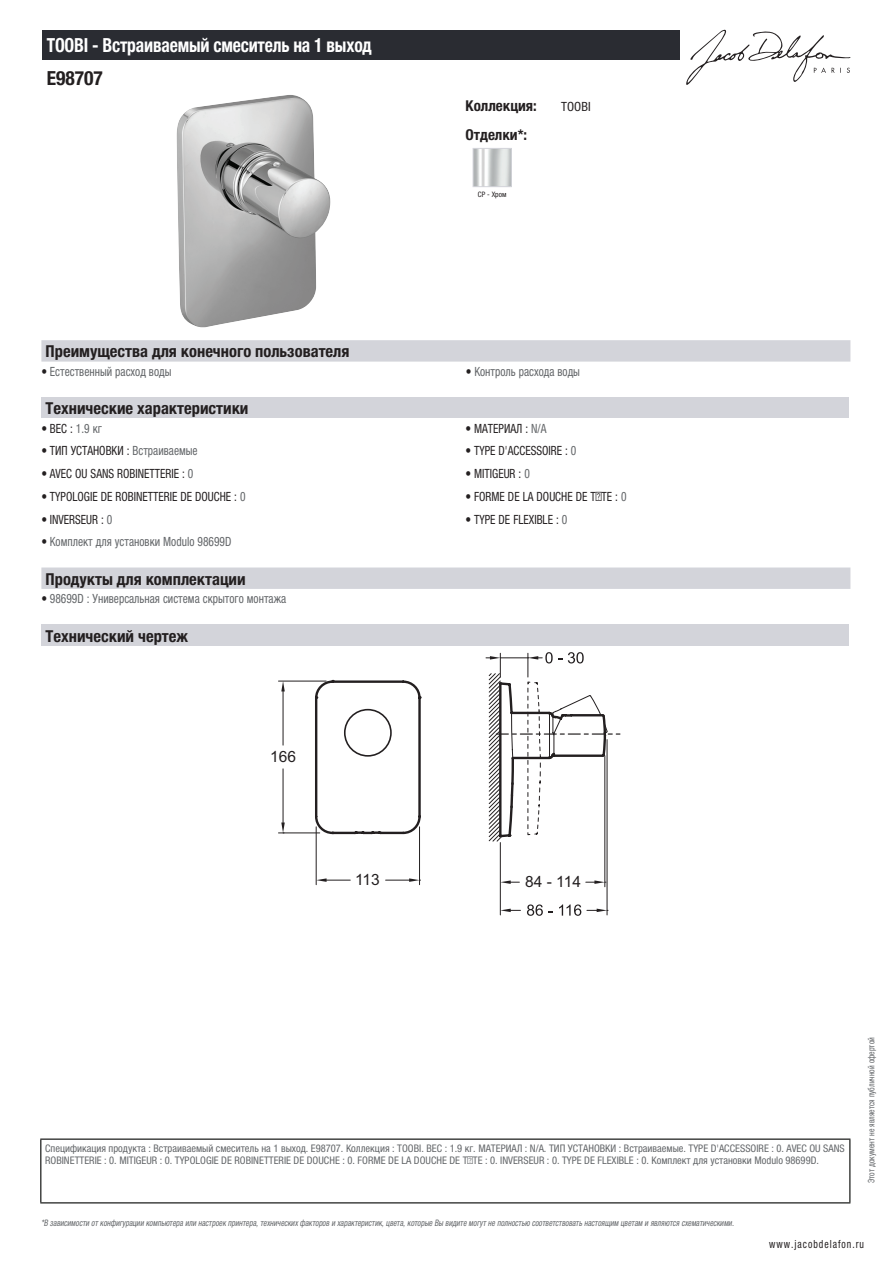
<style>
.page{position:relative;width:893px;height:1263px;background:#fff}
.page>*{position:absolute;margin:0;border:0;box-sizing:border-box;transform-origin:0 0}
.t1{font:700 condensed 19.5px "Helvetica Neue LTCYR";letter-spacing:-.01em;color:#fff;scale:.9 1}
.t2{font:700 condensed 19.5px "Helvetica Neue LTCYR";color:#231f20}
.t3{font:700 condensed 16.5px "Helvetica Neue LTCYR";color:#231f20}
.t4{font:15.45px "Arial";color:#231f20}
.t5{font:700 condensed 15px "Helvetica Neue LTCYR";color:#231f20}
.t6{font:condensed 12.75px "Helvetica Neue LTCYR";color:#231f20;scale:.9 1}
.t7{font:condensed 12.75px "Helvetica Neue LTCYR";color:#626568;scale:.9 1}
.t8{font:condensed 12.75px "Helvetica Neue LTCYR";color:#231f20}
.t9{font:condensed 11.25px "Helvetica Neue LTCYR";letter-spacing:.1em;color:#231f20;scale:.87 1}
.t10{font:condensed 10.5px/12px "Helvetica Neue LTCYR";color:#626568}
.t11{font:italic condensed 9px "Helvetica Neue LTCYR";color:#626568;scale:.87 1}
.t12{font:condensed 9px "Helvetica Neue LTCYR";color:#626568;scale:.87 1}
.t13{font:condensed 7.5px "Helvetica Neue LTCYR";color:#231f20}
.s1{color:#231f20}
.s2{color:#626568}
</style>
<div class="page">
<svg style="left:686px;top:30px;width:164px;height:55px"></svg>
<img style="left:177px;top:95px;width:153px;height:233px">
<img style="left:475px;top:150px;width:35px;height:35px">
<div style="left:473px;top:148px;width:39px;height:39px;border:1px solid #d3d4da"></div>
<div style="left:41px;top:340px;width:809px;height:22px;background:#d3d4da"></div>
<div style="left:41px;top:397px;width:808px;height:21px;background:#d3d4da"></div>
<div style="left:41px;top:567px;width:809px;height:22px;background:#d3d4da"></div>
<div style="left:41px;top:624px;width:808px;height:22px;background:#d3d4da"></div>
<hr style="left:278px;top:681px;width:48px;height:1px;background:#231f20">
<hr style="left:278px;top:832px;width:42px;height:1px;background:#231f20">
<hr style="left:283px;top:688px;width:1px;height:57px;background:#231f20">
<hr style="left:283px;top:769px;width:1px;height:57px;background:#231f20">
<svg style="left:281px;top:681px;width:4px;height:10px"></svg>
<svg style="left:281px;top:822px;width:4px;height:11px"></svg>
<hr style="left:316px;top:827px;width:1px;height:58px;background:#231f20">
<hr style="left:419px;top:827px;width:1px;height:58px;background:#231f20">
<svg style="left:316px;top:878px;width:34px;height:4px"></svg>
<svg style="left:386px;top:878px;width:33px;height:4px"></svg>
<svg style="left:314px;top:679px;width:108px;height:157px"></svg>
<div style="left:344px;top:709px;width:48px;height:48px;border:2px solid #231f20;border-radius:50%"></div>
<hr style="left:604px;top:756px;width:1px;height:131px;background:#231f20">
<svg style="left:501px;top:880px;width:18px;height:4px"></svg>
<svg style="left:586px;top:880px;width:20px;height:4px"></svg>
<hr style="left:500px;top:842px;width:1px;height:73px;background:#231f20">
<hr style="left:607px;top:739px;width:1px;height:176px;background:#231f20">
<svg style="left:527px;top:904px;width:26px;height:12px"></svg>
<svg style="left:559px;top:904px;width:22px;height:12px"></svg>
<svg style="left:500px;top:909px;width:20px;height:3px"></svg>
<svg style="left:587px;top:909px;width:21px;height:3px"></svg>
<svg style="left:486px;top:652px;width:134px;height:190px"></svg>
<div style="left:43px;top:30px;width:637px;height:30px;background:#2a2c32"></div>
<hr style="left:40px;top:1138px;width:810px;height:2px;background:#040503">
<hr style="left:40px;top:1140px;width:1px;height:62px;background:#040503">
<hr style="left:849px;top:1140px;width:1px;height:62px;background:#040503">
<hr style="left:40px;top:1202px;width:810px;height:1px;background:#040503">
<h1 class="t1" style="left:47px;top:34px;width:362px">TOOBI - Встраиваемый смеситель на 1 выход</h1>
<h1 class="t2" style="left:47px;top:67px;width:58px">E98707</h1>
<h3 class="t5" style="left:466px;top:97px;width:73px">Коллекция:</h3>
<p class="t8" style="left:561px;top:99px;width:31px">TOOBI</p>
<h3 class="t5" style="left:466px;top:126px;width:63px">Отделки*:</h3>
<p class="t13" style="left:478px;top:190px;width:30px">CP - Хром</p>
<h2 class="t3" style="left:46px;top:342px;width:305px">Преимущества для конечного пользователя</h2>
<p class="t7" style="left:41px;top:364px;width:146px"><span class="s1">•</span> Естественный расход воды</p>
<p class="t7" style="left:466px;top:364px;width:128px"><span class="s1">•</span> Контроль расхода воды</p>
<h2 class="t3" style="left:46px;top:399px;width:204px">Технические характеристики</h2>
<p class="t6" style="left:41px;top:421px;width:69px">• ВЕС : <span class="s2">1.9 кг</span></p>
<p class="t6" style="left:466px;top:421px;width:91px">• МАТЕРИАЛ : <span class="s2">N/A</span></p>
<p class="t6" style="left:41px;top:444px;width:175px">• ТИП УСТАНОВКИ : <span class="s2">Встраиваемые</span></p>
<p class="t6" style="left:466px;top:444px;width:125px">• TYPE D'ACCESSOIRE : <span class="s2">0</span></p>
<p class="t6" style="left:41px;top:466px;width:170px">• AVEC OU SANS ROBINETTERIE : <span class="s2">0</span></p>
<p class="t6" style="left:466px;top:466px;width:73px">• MITIGEUR : <span class="s2">0</span></p>
<p class="t6" style="left:41px;top:489px;width:228px">• TYPOLOGIE DE ROBINETTERIE DE DOUCHE : <span class="s2">0</span></p>
<p class="t6" style="left:466px;top:489px;width:180px">• FORME DE LA DOUCHE DE TÊTE : <span class="s2">0</span></p>
<p class="t6" style="left:41px;top:512px;width:80px">• INVERSEUR : <span class="s2">0</span></p>
<p class="t6" style="left:466px;top:512px;width:115px">• TYPE DE FLEXIBLE : <span class="s2">0</span></p>
<p class="t7" style="left:41px;top:535px;width:213px"><span class="s1">•</span> Комплект для установки Modulo 98699D</p>
<h2 class="t3" style="left:46px;top:570px;width:202px">Продукты для комплектации</h2>
<p class="t7" style="left:41px;top:591px;width:274px"><span class="s1">•</span> 98699D : Универсальная система скрытого монтажа</p>
<h2 class="t3" style="left:46px;top:626px;width:144px">Технический чертеж</h2>
<h3 class="t4" style="left:270px;top:747px;width:27px">166</h3>
<h3 class="t4" style="left:355px;top:870px;width:26px">113</h3>
<h3 class="t4" style="left:525px;top:872px;width:57px">84 - 114</h3>
<p class="t10" style="left:45px;top:1142px;width:801px">Спецификация продукта : Встраиваемый смеситель на 1 выход. E98707. Коллекция : TOOBI. ВЕС : 1.9 кг. МАТЕРИАЛ : N/A. ТИП УСТАНОВКИ : Встраиваемые. TYPE D'ACCESSOIRE : 0. AVEC OU SANS<br>ROBINETTERIE : 0. MITIGEUR : 0. TYPOLOGIE DE ROBINETTERIE DE DOUCHE : 0. FORME DE LA DOUCHE DE TÊTE : 0. INVERSEUR : 0. TYPE DE FLEXIBLE : 0. Комплект для установки Modulo 98699D.</p>
<p class="t11" style="left:41px;top:1218px;width:800px">*В зависимости отконфигурации компьютера или настроек принтера,техническихфакторов и характеристик,цвета,которые Вы видите могутне полностью соответствоватьнастоящим цветам и являются схематическими.</p>
<p class="t12" style="left:866px;top:1183px;width:169px;rotate:-90deg">Этот документ не является публичной офертой</p>
<p class="t9" style="left:769px;top:1237px;width:110px">www.jacobdelafon.ru</p>
</div>
